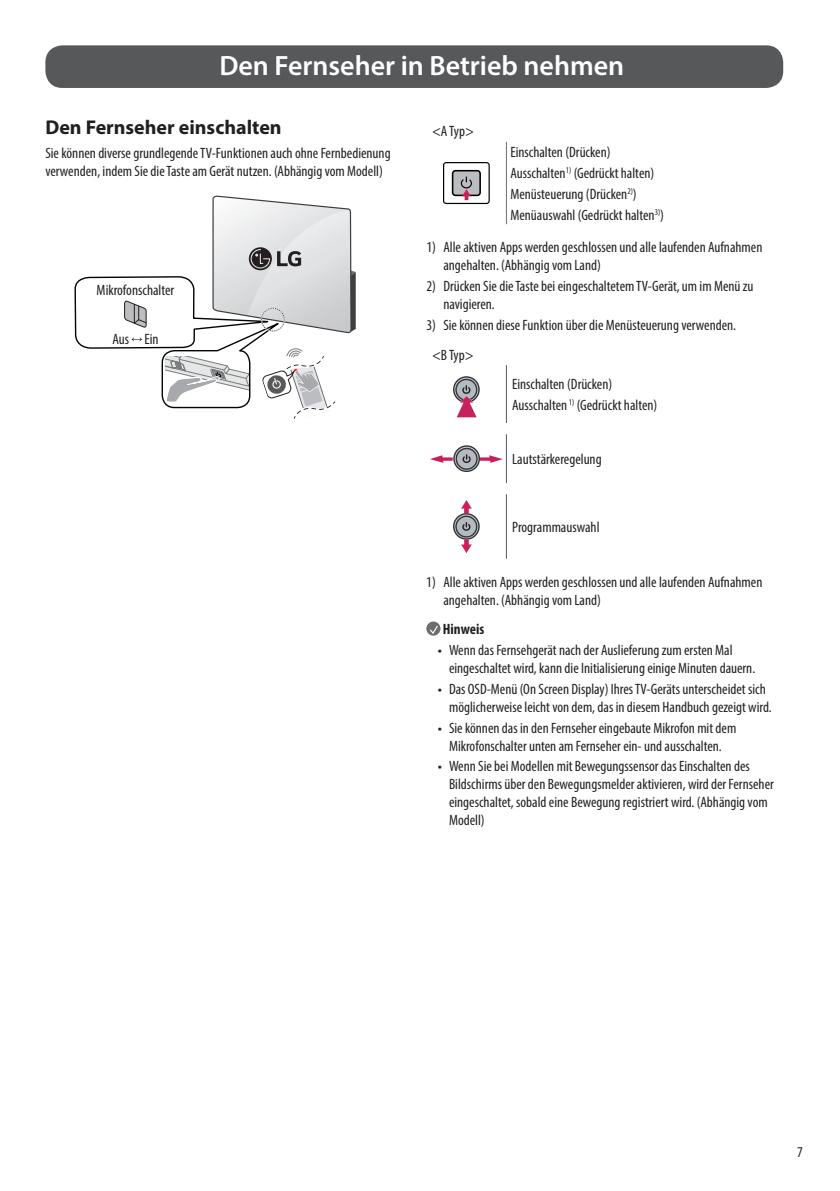
<style>
.page{position:relative;width:840px;height:1191px;background:#fff}
.page>*{position:absolute;margin:0;border:0;box-sizing:border-box;transform-origin:0 0}
.t1{font:600 28px "Myriad Pro";color:#fff}
.t2{font:700 20px "Myriad Pro";color:#231f20}
.t3{font:condensed 15px/18px "Myriad Pro";color:#231f20}
.t4{font:700 condensed 15px "Myriad Pro";color:#231f20}
.s1{font-family:"LG Smart";font-stretch:normal}
</style>
<div class="page">
<div style="left:45px;top:45px;width:737px;height:43px;background:#57585a;border-radius:17px"></div>
<svg style="left:75px;top:196px;width:280px;height:223px"></svg>
<hr style="left:505px;top:142px;width:1px;height:82px;background:#6c6d70">
<div style="left:443px;top:162px;width:46px;height:42px;border:1px solid #000;border-radius:3px"></div>
<div style="left:452px;top:171px;width:28px;height:24px;background:#bcbdc0;border-radius:3px"></div>
<div style="left:451px;top:170px;width:29px;height:26px;border:2px solid #000;border-radius:3px"></div>
<svg style="left:460px;top:176px;width:12px;height:24px"></svg>
<hr style="left:505px;top:365px;width:1px;height:58px;background:#57585a">
<hr style="left:505px;top:434px;width:1px;height:49px;background:#57585a">
<hr style="left:505px;top:494px;width:1px;height:65px;background:#57585a">
<svg style="left:453px;top:377px;width:25px;height:25px"></svg>
<div style="left:453px;top:376px;width:26px;height:27px;border:1px solid #323436;border-radius:50%"></div>
<svg style="left:456px;top:379px;width:20px;height:21px"></svg>
<div style="left:455px;top:379px;width:22px;height:22px;border:1px solid #323436;border-radius:50%"></div>
<svg style="left:456px;top:384px;width:20px;height:33px"></svg>
<svg style="left:453px;top:446px;width:26px;height:25px"></svg>
<div style="left:453px;top:445px;width:26px;height:27px;border:1px solid #323436;border-radius:50%"></div>
<svg style="left:456px;top:448px;width:20px;height:21px"></svg>
<div style="left:455px;top:448px;width:22px;height:22px;border:1px solid #323436;border-radius:50%"></div>
<svg style="left:461px;top:453px;width:10px;height:11px"></svg>
<svg style="left:430px;top:455px;width:23px;height:8px"></svg>
<svg style="left:479px;top:455px;width:24px;height:8px"></svg>
<svg style="left:453px;top:514px;width:25px;height:25px"></svg>
<div style="left:453px;top:513px;width:26px;height:27px;border:1px solid #323436;border-radius:50%"></div>
<svg style="left:456px;top:516px;width:20px;height:21px"></svg>
<div style="left:455px;top:515px;width:22px;height:22px;border:1px solid #323436;border-radius:50%"></div>
<svg style="left:461px;top:521px;width:10px;height:10px"></svg>
<svg style="left:461px;top:500px;width:10px;height:13px"></svg>
<svg style="left:461px;top:540px;width:10px;height:13px"></svg>
<svg style="left:426px;top:621px;width:14px;height:14px"></svg>
<svg style="left:428px;top:624px;width:10px;height:11px"></svg>
<p class="t1" style="left:219px;top:48px;width:406px">Den Fernseher in Betrieb nehmen</p>
<p class="t2" style="left:45px;top:114px;width:238px">Den Fernseher einschalten</p>
<p class="t3" style="left:45px;top:144px;width:346px">Sie können diverse grundlegende TV-Funktionen auch ohne Fernbedienung verwenden, indem Sie die Taste am Gerät nutzen. (Abhängig vom Modell)</p>
<p class="t3" style="left:97px;top:281px;width:79px">Mikrofonschalter</p>
<p class="t3" style="left:112px;top:329px;width:48px">Aus Ein</p>
<p class="t3" style="left:432px;top:122px;width:43px">&lt;A Typ&gt;</p>
<p class="t3" style="left:510px;top:142px;width:155px;line-height:20.8px">Einschalten (Drücken)<br>Ausschalten<sup>1)</sup> (Gedrückt halten)<br>Menüsteuerung (Drücken<sup>2)</sup>)<br>Menüauswahl (Gedrückt halten<sup>3)</sup>)</p>
<p class="t3" style="left:443px;top:238px;width:320px;text-indent:-17px">1) Alle aktiven Apps werden geschlossen und alle laufenden Aufnahmen angehalten. (Abhängig vom Land)</p>
<p class="t3" style="left:443px;top:277px;width:311px;text-indent:-17px">2) Drücken Sie die Taste bei eingeschaltetem TV-Gerät, um im Menü zu navigieren.</p>
<p class="t3" style="left:426px;top:316px;width:311px">3) Sie können diese Funktion über die Menüsteuerung verwenden.</p>
<p class="t3" style="left:432px;top:345px;width:43px">&lt;B Typ&gt;</p>
<p class="t3" style="left:512px;top:375px;width:102px">Einschalten (Drücken)</p>
<p class="t3" style="left:512px;top:396px;width:147px">Ausschalten <sup>1)</sup> (Gedrückt halten)</p>
<p class="t3" style="left:512px;top:450px;width:91px">Lautstärkeregelung</p>
<p class="t3" style="left:512px;top:518px;width:89px">Programmauswahl</p>
<p class="t3" style="left:443px;top:572px;width:320px;text-indent:-17px">1) Alle aktiven Apps werden geschlossen und alle laufenden Aufnahmen angehalten. (Abhängig vom Land)</p>
<p class="t4" style="left:442px;top:619px;width:43px">Hinweis</p>
<p class="t3" style="left:449px;top:640px;width:307px;text-indent:-11px"><span class="s1">•</span> Wenn das Fernsehgerät nach der Auslieferung zum ersten Mal eingeschaltet wird, kann die Initialisierung einige Minuten dauern.</p>
<p class="t3" style="left:449px;top:679px;width:324px;text-indent:-11px"><span class="s1">•</span> Das OSD-Menü (On Screen Display) Ihres TV-Geräts unterscheidet sich möglicherweise leicht von dem, das in diesem Handbuch gezeigt wird.</p>
<p class="t3" style="left:437px;top:718px;width:300px;text-align:center"><span class="s1">•</span> Sie können das in den Fernseher eingebaute Mikrofon mit dem<br>Mikrofonschalter unten am Fernseher ein- und ausschalten.</p>
<p class="t3" style="left:449px;top:757px;width:326px;text-indent:-11px"><span class="s1">•</span> Wenn Sie bei Modellen mit Bewegungssensor das Einschalten des Bildschirms über den Bewegungsmelder aktivieren, wird der Fernseher eingeschaltet, sobald eine Bewegung registriert wird. (Abhängig vom Modell)</p>
<p class="t3" style="left:796px;top:1142px;width:7px">7</p>
</div>
